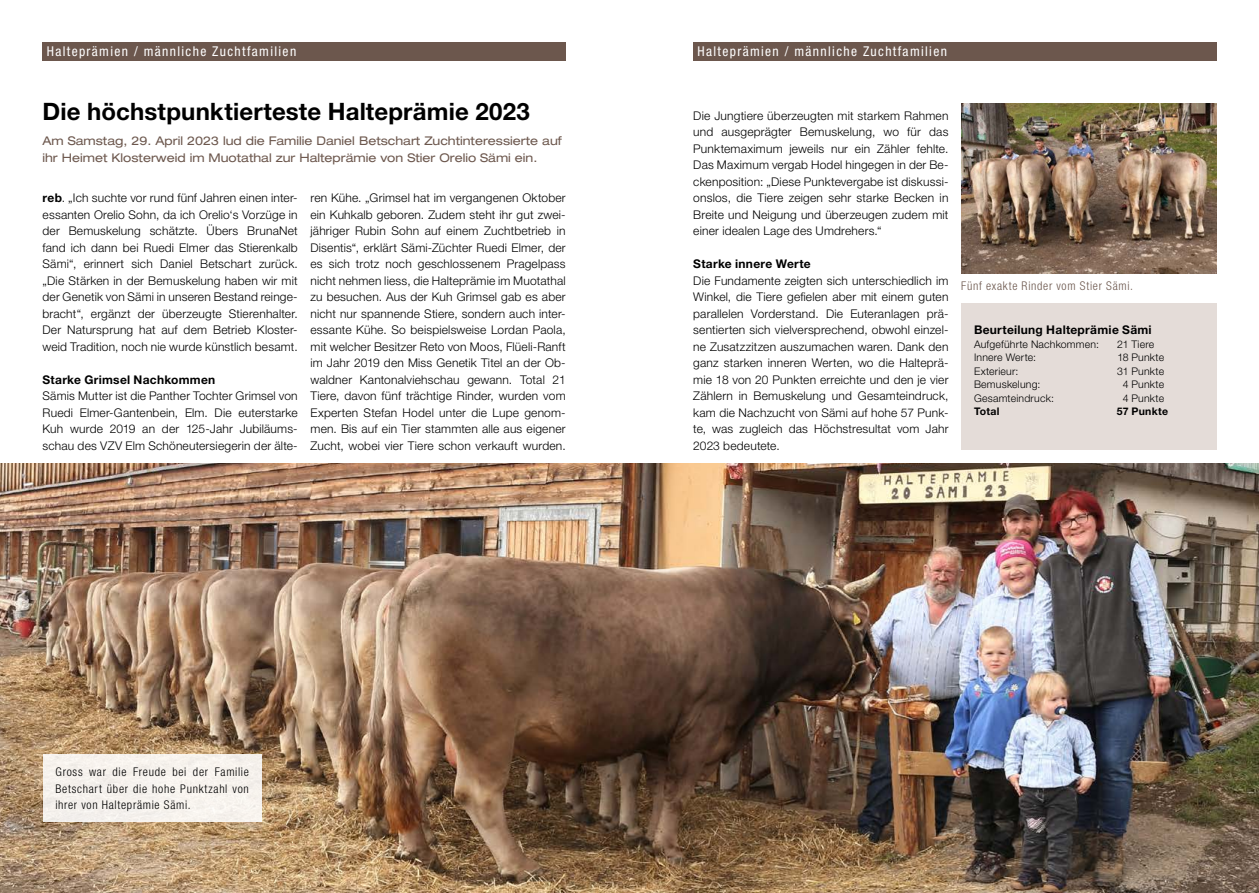
<style>
.page{position:relative;width:1259px;height:893px;background:#fff}
.page>*{position:absolute;margin:0;border:0;box-sizing:border-box;transform-origin:0 0}
.t1{font:700 24px "Helvetica Neue LT Std";letter-spacing:.005em;color:#000}
.t2{font:condensed 13.5px "Helvetica Neue LT Std";letter-spacing:.1em;color:#fff}
.t3{font:300 12px/16.5px "Helvetica Neue LT Std";letter-spacing:.015em;color:#000;text-align:justify}
.t4{font:expanded 12px/16.5px "Helvetica Neue LT Std";color:#6c574d}
.t5{font:300 condensed 12px/16.5px "Helvetica Neue LT Std";letter-spacing:.055em;color:#000;text-align:justify}
.t6{font:700 12px "Helvetica Neue LT Std";letter-spacing:.025em;color:#000}
.t7{font:300 condensed 12px "Helvetica Neue LT Std";letter-spacing:.055em;color:#6c574d}
.t8{font:300 10.5px "Helvetica Neue LT Std";letter-spacing:.02em;color:#000}
.t9{font:700 10.5px "Helvetica Neue LT Std";letter-spacing:.025em;color:#000}
.s1{font-weight:700}
</style>
<div class="page">
<div style="left:43px;top:43px;width:523px;height:18px;background:#6c574d"></div>
<img style="left:0;top:464px;width:1259px;height:429px">
<div style="left:43px;top:755px;width:218px;height:67px;background:#f6f2ed"></div>
<div style="left:693px;top:43px;width:523px;height:18px;background:#6c574d"></div>
<div style="left:961px;top:303px;width:255px;height:147px;background:#e4dcd8"></div>
<img style="left:961px;top:103px;width:255px;height:171px">
<p class="t2" style="left:47px;top:44px;width:251px">Halteprämien / männliche Zuchtfamilien</p>
<h1 class="t1" style="left:43px;top:97px;width:489px">Die höchstpunktierteste Halteprämie 2023</h1>
<p class="t4" style="left:43px;top:133px;width:521px">Am Samstag, 29. April 2023 lud die Familie Daniel Betschart Zuchtinteressierte auf ihr Heimet Klosterweid im Muotathal zur Halteprämie von Stier Orelio Sämi ein.</p>
<p class="t3" style="left:43px;top:189px;width:257px"><span class="s1">reb</span>. „Ich suchte vor rund fünf Jahren einen inter&shy;essanten Orelio Sohn, da ich Orelio‘s Vorzüge in der Bemuskelung schätzte. Übers BrunaNet fand ich dann bei Ruedi Elmer das Stierenkalb Sämi“, erinnert sich Daniel Betschart zurück. „Die Stärken in der Bemuskelung haben wir mit der Genetik von Sämi in unseren Bestand reinge&shy;bracht“, ergänzt der überzeugte Stierenhalter.<br>Der Natursprung hat auf dem Betrieb Kloster&shy;weid Tradition, noch nie wurde künstlich besamt.</p>
<p class="t6" style="left:43px;top:372px;width:174px">Starke Grimsel Nachkommen</p>
<p class="t3" style="left:43px;top:387px;width:257px">Sämis Mutter ist die Panther Tochter Grimsel von Ruedi Elmer-Gantenbein, Elm. Die euterstarke Kuh wurde 2019 an der 125-Jahr Jubiläums&shy;schau des VZV Elm Schöneutersiegerin der älte-</p>
<p class="t3" style="left:310px;top:189px;width:257px">ren Kühe. „Grimsel hat im vergangenen Oktober ein Kuhkalb geboren. Zudem steht ihr gut zwei&shy;jähriger Rubin Sohn auf einem Zuchtbetrieb in Disentis“, erklärt Sämi-Züchter Ruedi Elmer, der es sich trotz noch geschlossenem Pragelpass nicht nehmen liess, die Halteprämie im Muotathal zu besuchen. Aus der Kuh Grimsel gab es aber nicht nur spannende Stiere, sondern auch inter&shy;essante Kühe. So beispielsweise Lordan Paola, mit welcher Besitzer Reto von Moos, Flüeli-Ranft im Jahr 2019 den Miss Genetik Titel an der Ob&shy;waldner Kantonalviehschau gewann. Total 21<br>Tiere, davon fünf trächtige Rinder, wurden vom Experten Stefan Hodel unter die Lupe genom&shy;men. Bis auf ein Tier stammten alle aus eigener Zucht, wobei vier Tiere schon verkauft wurden.</p>
<p class="t5" style="left:55px;top:763px;width:195px">Gross war die Freude bei der Familie Betschart über die hohe Punktzahl von ihrer von Halteprämie Sämi.</p>
<p class="t2" style="left:697px;top:44px;width:251px">Halteprämien / männliche Zuchtfamilien</p>
<p class="t3" style="left:693px;top:107px;width:257px">Die Jungtiere überzeugten mit starkem Rahmen und ausgeprägter Bemuskelung, wo für das Punktemaximum jeweils nur ein Zähler fehlte.<br>Das Maximum vergab Hodel hingegen in der Be&shy;ckenposition: „Diese Punktevergabe ist diskussi&shy;onslos, die Tiere zeigen sehr starke Becken in Breite und Neigung und überzeugen zudem mit einer idealen Lage des Umdrehers.“</p>
<p class="t6" style="left:693px;top:256px;width:119px">Starke innere Werte</p>
<p class="t3" style="left:693px;top:272px;width:257px">Die Fundamente zeigten sich unterschiedlich im Winkel, die Tiere gefielen aber mit einem guten parallelen Vorderstand. Die Euteranlagen prä&shy;sentierten sich vielversprechend, obwohl einzel&shy;ne Zusatzzitzen auszumachen waren. Dank den ganz starken inneren Werten, wo die Halteprä&shy;mie 18 von 20 Punkten erreichte und den je vier Zählern in Bemuskelung und Gesamteindruck, kam die Nachzucht von Sämi auf hohe 57 Punk&shy;te, was zugleich das Höchstresultat vom Jahr 2023 bedeutete.</p>
<p class="t7" style="left:961px;top:279px;width:173px">Fünf exakte Rinder vom Stier Sämi.</p>
<p class="t6" style="left:974px;top:322px;width:179px">Beurteilung Halteprämie Sämi</p>
<p class="t8" style="left:974px;top:337px;width:126px">Aufgeführte Nachkommen:</p>
<p class="t8" style="left:1117px;top:337px;width:39px">21 Tiere</p>
<p class="t8" style="left:974px;top:351px;width:63px">Innere Werte:</p>
<p class="t8" style="left:1117px;top:351px;width:48px">18 Punkte</p>
<p class="t8" style="left:974px;top:364px;width:46px">Exterieur:</p>
<p class="t8" style="left:1117px;top:364px;width:48px">31 Punkte</p>
<p class="t8" style="left:974px;top:378px;width:68px">Bemuskelung:</p>
<p class="t8" style="left:1122px;top:378px;width:43px">4 Punkte</p>
<p class="t8" style="left:974px;top:391px;width:81px">Gesamteindruck:</p>
<p class="t8" style="left:1122px;top:391px;width:43px">4 Punkte</p>
<p class="t9" style="left:974px;top:405px;width:27px">Total</p>
<p class="t9" style="left:1116px;top:405px;width:53px">57 Punkte</p>
</div>
